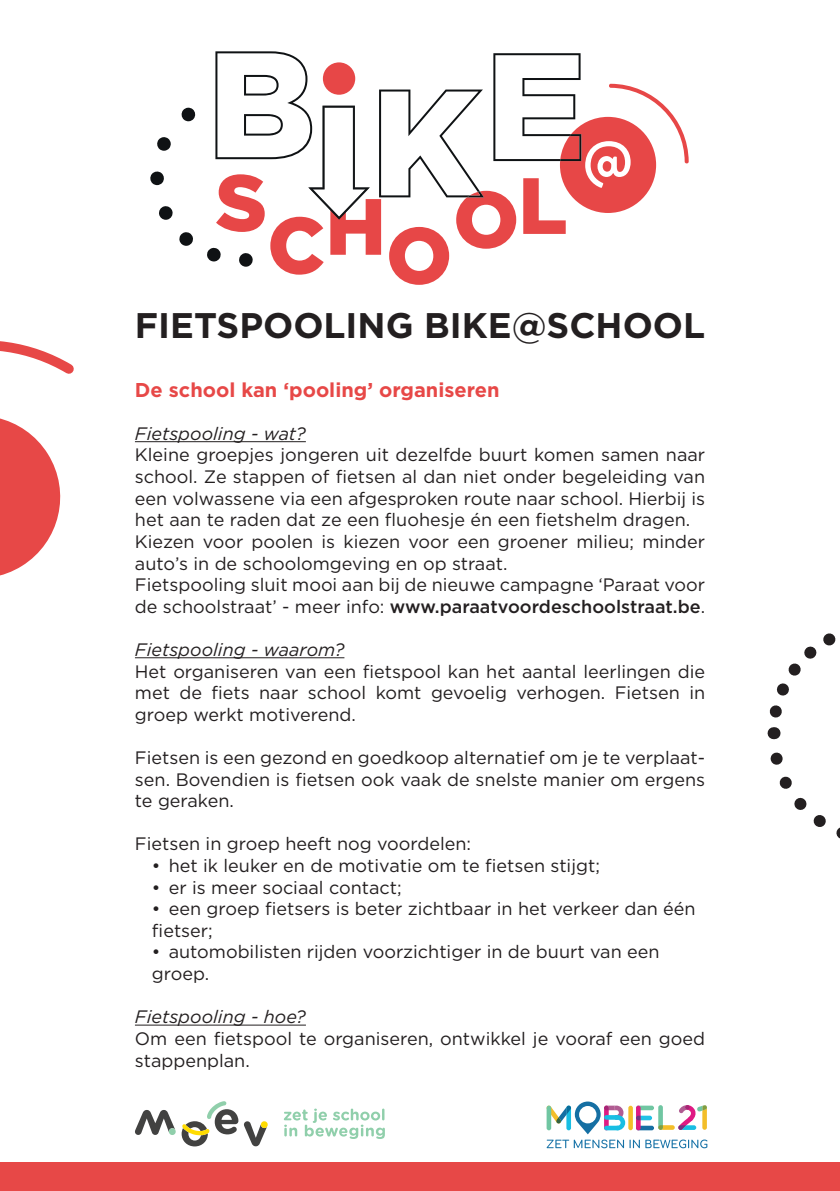
<style>
.page{position:relative;width:840px;height:1191px;background:#fff}
.page>*{position:absolute;margin:0;border:0;box-sizing:border-box;transform-origin:0 0}
.t1{font:700 35.6px "Gotham";color:#231f20}
.t2{font:700 20px "Gotham";color:#e74847}
.t3{font:18px/21.6px "Gotham";color:#231f20}
.t4{font:italic 18px "Gotham";color:#231f20}
.s1{font-weight:500}
</style>
<div class="page">
<svg style="left:0;top:341px;width:74px;height:235px"></svg>
<div style="left:0;top:1162px;width:839px;height:29px;background:#e74847"></div>
<svg style="left:767px;top:633px;width:73px;height:206px"></svg>
<hr style="left:135px;top:441px;width:171px;height:1px;background:#231f20">
<hr style="left:135px;top:657px;width:209px;height:1px;background:#231f20">
<hr style="left:135px;top:1024px;width:171px;height:1px;background:#231f20">
<svg style="left:179px;top:232px;width:14px;height:14px"></svg>
<svg style="left:159px;top:206px;width:14px;height:14px"></svg>
<svg style="left:150px;top:171px;width:14px;height:14px"></svg>
<svg style="left:157px;top:137px;width:14px;height:14px"></svg>
<svg style="left:181px;top:108px;width:15px;height:13px"></svg>
<svg style="left:207px;top:51px;width:481px;height:234px"></svg>
<svg style="left:284px;top:1108px;width:100px;height:31px"></svg>
<svg style="left:135px;top:1101px;width:103px;height:45px"></svg>
<svg style="left:244px;top:1121px;width:24px;height:25px"></svg>
<svg style="left:546px;top:1101px;width:161px;height:47px"></svg>
<h1 class="t1" style="left:135px;top:302px;width:571px">FIETSPOOLING BIKE@SCHOOL</h1>
<p class="t2" style="left:135px;top:376px;width:366px">De school kan ‘pooling’ organiseren</p>
<p class="t4" style="left:135px;top:422px;width:172px">Fietspooling - wat?</p>
<p class="t3" style="left:135px;top:444px;width:571px">Kleine groepjes jongeren uit dezelfde buurt komen samen naar school. Ze stappen of fietsen al dan niet onder begeleiding van een volwassene via een afgesproken route naar school. Hierbij is het aan te raden dat ze een fluohesje én een fietshelm dragen.<br>Kiezen voor poolen is kiezen voor een groener milieu; minder auto’s in de schoolomgeving en op straat.<br>Fietspooling sluit mooi aan bij de nieuwe campagne ‘Paraat voor de schoolstraat’ - meer info: <span class="s1">www.paraatvoordeschoolstraat.be</span>.</p>
<p class="t4" style="left:135px;top:638px;width:211px">Fietspooling - waarom?</p>
<p class="t3" style="left:135px;top:660px;width:571px;text-align:justify">Het organiseren van een fietspool kan het aantal leerlingen die met de fiets naar school komt gevoelig verhogen. Fietsen in groep werkt motiverend.</p>
<p class="t3" style="left:135px;top:746px;width:571px;text-align:justify">Fietsen is een gezond en goedkoop alternatief om je te verplaat&shy;sen. Bovendien is fietsen ook vaak de snelste manier om ergens te geraken.</p>
<p class="t3" style="left:135px;top:833px;width:337px">Fietsen in groep heeft nog voordelen:</p>
<p class="t3" style="left:152px;top:854px;width:449px">• het ik leuker en de motivatie om te fietsen stijgt;</p>
<p class="t3" style="left:152px;top:876px;width:251px">• er is meer sociaal contact;</p>
<p class="t3" style="left:152px;top:897px;width:545px">• een groep fietsers is beter zichtbaar in het verkeer dan één fietser;</p>
<p class="t3" style="left:152px;top:941px;width:509px">• automobilisten rijden voorzichtiger in de buurt van een groep.</p>
<p class="t4" style="left:135px;top:1005px;width:172px">Fietspooling - hoe?</p>
<p class="t3" style="left:135px;top:1027px;width:571px">Om een fietspool te organiseren, ontwikkel je vooraf een goed stappenplan.</p>
</div>
